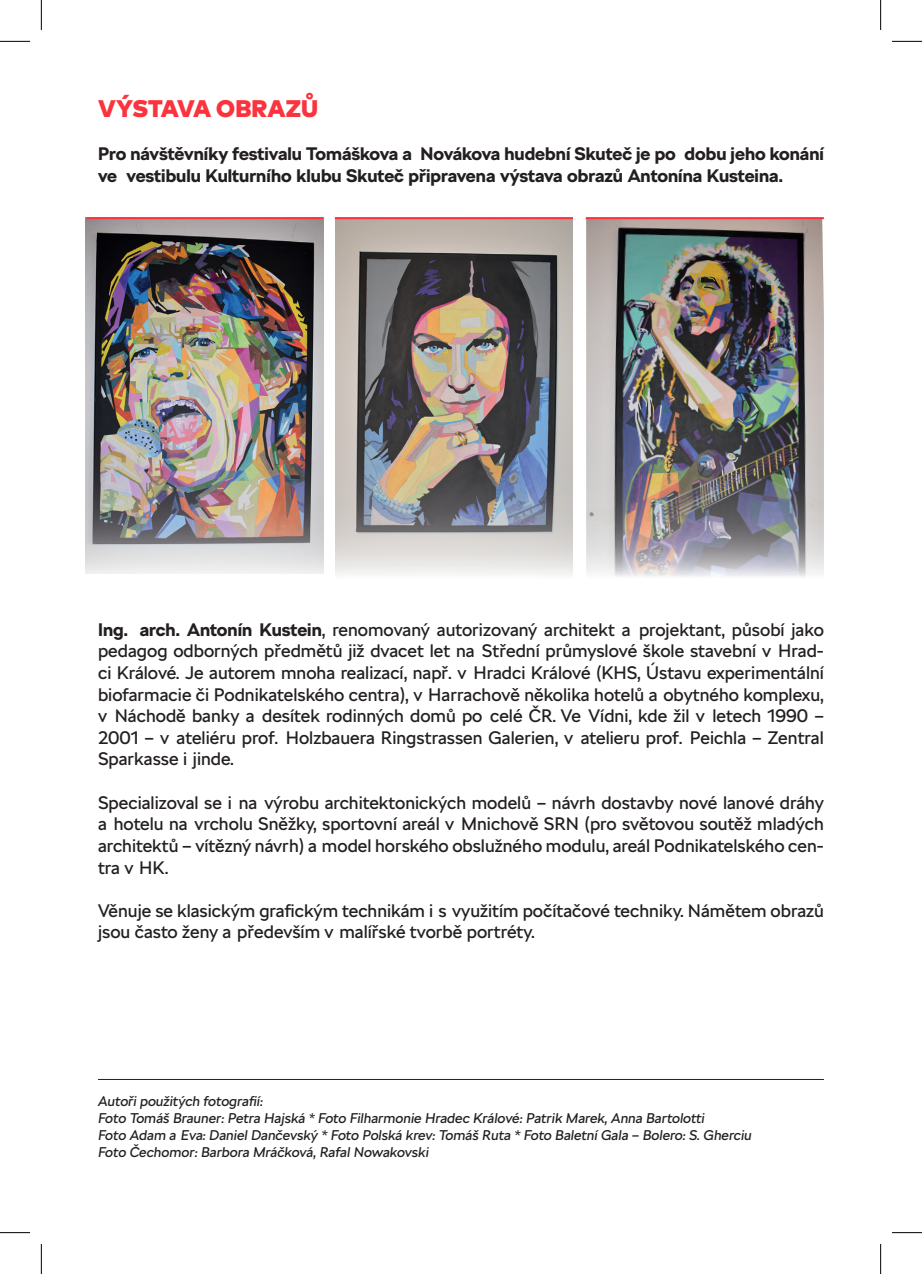
<style>
.page{position:relative;width:922px;height:1274px;background:#fff}
.page>*{position:absolute;margin:0;border:0;box-sizing:border-box;transform-origin:0 0}
.t1{font:900 24px "Mark Pro";letter-spacing:-.005em;color:#fb333e}
.t2{font:18px/21.6px "SKODA Next";color:#231f20;text-align:justify}
.t3{font:700 18px/21.6px "SKODA Next";color:#231f20}
.t4{font:italic 14px/16.8px "SKODA Next";color:#231f20}
.s1{font-weight:700}
</style>
<div class="page">
<img style="left:85px;top:217px;width:238px;height:357px">
<img style="left:335px;top:219px;width:238px;height:356px">
<img style="left:586px;top:219px;width:238px;height:358px">
<hr style="left:87px;top:217px;width:236px;height:2px;background:#fb333e">
<hr style="left:335px;top:217px;width:238px;height:2px;background:#fb333e">
<hr style="left:586px;top:217px;width:238px;height:2px;background:#fb333e">
<hr style="left:98px;top:1078px;width:726px;height:1px;background:#231f20">
<hr style="left:0;top:41px;width:30px;height:1px;background:#000">
<hr style="left:892px;top:41px;width:30px;height:1px;background:#000">
<hr style="left:0;top:1232px;width:30px;height:1px;background:#000">
<hr style="left:892px;top:1232px;width:30px;height:1px;background:#000">
<hr style="left:41px;top:0;width:1px;height:30px;background:#000">
<hr style="left:41px;top:1243px;width:1px;height:30px;background:#000">
<hr style="left:880px;top:0;width:1px;height:30px;background:#000">
<hr style="left:880px;top:1243px;width:1px;height:30px;background:#000">
<h1 class="t1" style="left:98px;top:90px;width:222px">VÝSTAVA OBRAZŮ</h1>
<p class="t3" style="left:98px;top:143px;width:727px">Pro návštěvníky festivalu Tomáškova a Novákova hudební Skuteč je po dobu jeho konání ve vestibulu Kulturního klubu Skuteč připravena výstava obrazů Antonína Kusteina.</p>
<p class="t2" style="left:98px;top:618px;width:727px"><span class="s1">Ing. arch. Antonín Kustein</span>, renomovaný autorizovaný architekt a projektant, působí jako pedagog odborných předmětů již dvacet let na Střední průmyslové škole stavební v Hrad&shy;ci Králové. Je autorem mnoha realizací, např. v Hradci Králové (KHS, Ústavu experimentální biofarmacie či Podnikatelského centra), v Harrachově několika hotelů a obytného komplexu, v Náchodě banky a desítek rodinných domů po celé ČR. Ve Vídni, kde žil v letech 1990 – 2001 – v ateliéru prof. Holzbauera Ringstrassen Galerien, v atelieru prof. Peichla – Zentral Sparkasse i jinde.</p>
<p class="t2" style="left:98px;top:791px;width:727px">Specializoval se i na výrobu architektonických modelů – návrh dostavby nové lanové dráhy a hotelu na vrcholu Sněžky, sportovní areál v Mnichově SRN (pro světovou soutěž mladých architektů – vítězný návrh) a model horského obslužného modulu, areál Podnikatelského cen&shy;tra v HK.</p>
<p class="t2" style="left:98px;top:899px;width:727px">Věnuje se klasickým grafickým technikám i s využitím počítačové techniky. Námětem obrazů jsou často ženy a především v malířské tvorbě portréty.</p>
<p class="t4" style="left:98px;top:1092px;width:655px">Autoři použitých fotografií:<br>Foto Tomáš Brauner: Petra Hajská * Foto Filharmonie Hradec Králové: Patrik Marek, Anna Bartolotti<br>Foto Adam a Eva: Daniel Dančevský * Foto Polská krev: Tomáš Ruta * Foto Baletní Gala – Bolero: S. Gherciu Foto Čechomor: Barbora Mráčková, Rafal Nowakovski</p>
</div>
